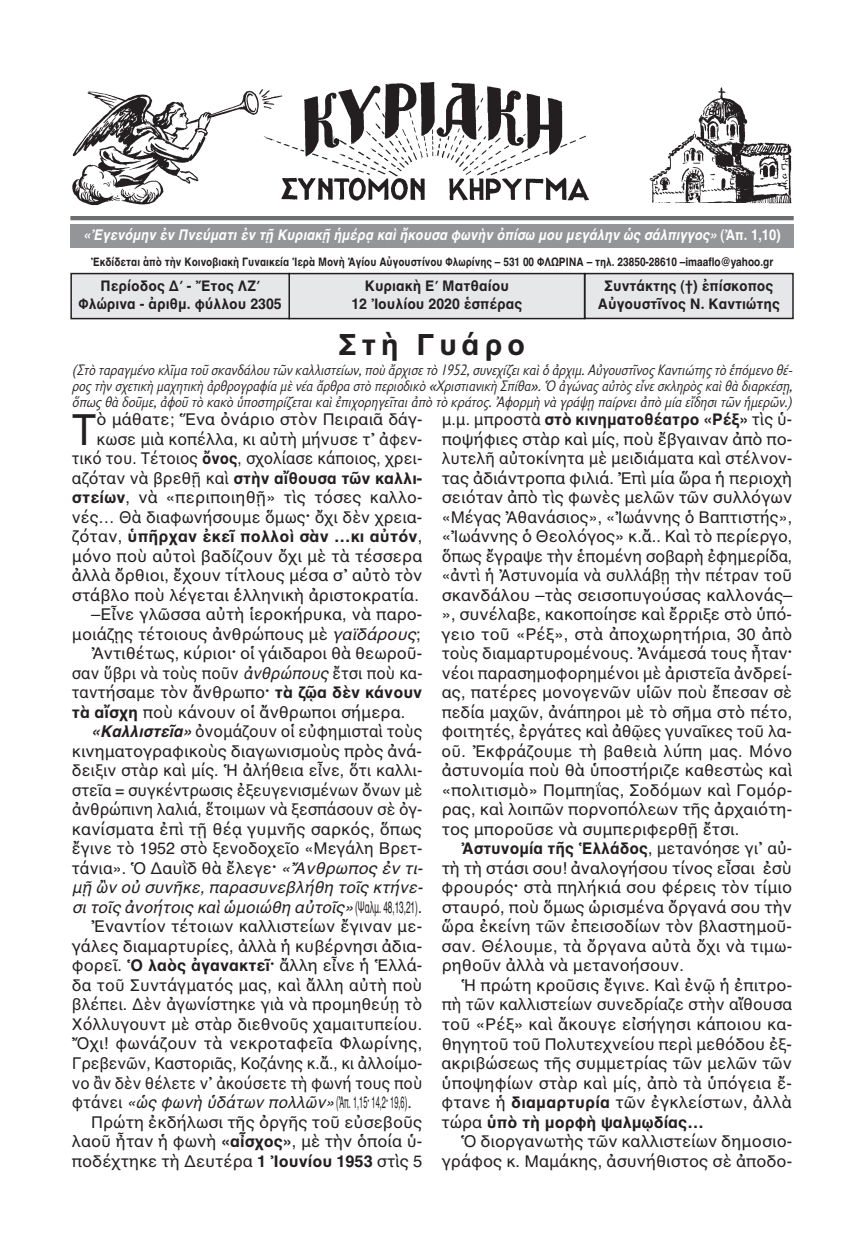
<style>
.page{position:relative;width:867px;height:1257px;background:#fff}
.page>*{position:absolute;margin:0;border:0;box-sizing:border-box;transform-origin:0 0}
.t1{font:43.5px "AL Helvetica";color:#231f20;scale:.93 1}
.t2{font:700 30px "AL Helvetica";letter-spacing:.15em;color:#231f20}
.t3{font:16.5px "AL Helvetica";color:#231f20}
.t4{font:16.5px "AL Helvetica";color:#231f20;scale:.95 1}
.t5{font:16.5px "AL Helvetica";color:#231f20;scale:.93 1}
.t6{font:700 16.5px "AL Helvetica";color:#231f20}
.t7{font:italic 16.5px "AL Helvetica";color:#231f20}
.t8{font:italic 15px/15.8px "AL Helvetica Con";color:#231f20;text-align:justify}
.t9{font:700 15px/18px "AL Helvetica";color:#231f20;text-align:center;scale:.95 1}
.t10{font:italic 700 15px "AL Helvetica";color:#fff;scale:.88 1}
.t11{font:700 12px "AL Helvetica";color:#231f20;scale:.85 1}
.s1{font-style:normal}
.s2{font-weight:400}
.s3{font-weight:700}
.s4{font-style:italic}
.s5{font-weight:700;font-style:italic}
</style>
<div class="page">
<div style="left:290px;top:274px;width:293px;height:44px;background:#e6e7e9"></div>
<div style="left:288px;top:273px;width:297px;height:46px;border:2px solid #231f20"></div>
<div style="left:72px;top:274px;width:216px;height:44px;background:#e6e7e9"></div>
<div style="left:70px;top:273px;width:220px;height:46px;border:2px solid #231f20"></div>
<div style="left:585px;top:274px;width:207px;height:44px;background:#e6e7e9"></div>
<div style="left:584px;top:273px;width:209px;height:46px;border:2px solid #231f20"></div>
<div style="left:70px;top:214px;width:723px;height:6px;background:#6c6d70"></div>
<div style="left:70px;top:225px;width:723px;height:23px;background:#939598"></div>
<div style="left:70px;top:79px;width:723px;height:137px;background:#fff"></div>
<img style="left:72px;top:82px;width:720px;height:124px">
<p class="t10" style="left:83px;top:226px;width:794px">«Ἐγενόμην ἐν Πνεύματι ἐν τῇ Κυριακῇ ἡμέρᾳ καὶ ἤκουσα φωνὴν ὀπίσω μου μεγάλην ὡς σάλπιγγος» <span class="s1">(Ἀπ. 1,10)</span></p>
<p class="t11" style="left:91px;top:255px;width:804px">Ἐκδίδεται ἀπὸ τὴν Κοινοβιακὴ Γυναικεία Ἱερὰ Μονὴ Ἁγίου Αὐγουστίνου Φλωρίνης – 531 00 ΦΛΩΡΙΝΑ – τηλ. 23850-28610 –imaaflo@yahoo.gr</p>
<p class="t9" style="left:79px;top:277px;width:215px">Περίοδος Δ΄ - Ἔτος ΛΖ΄<br>Φλώρινα - ἀριθμ. φύλλου 2305</p>
<p class="t9" style="left:598px;top:276px;width:193px">Συντάκτης (†) ἐπίσκοπος<br>Αὐγουστῖνος Ν. Καντιώτης</p>
<p class="t2" style="left:339px;top:326px;width:188px">Στὴ Γυάρο</p>
<p class="t8" style="left:72px;top:362px;width:721px">(Στὸ ταραγμένο κλῖμα τοῦ σκανδάλου τῶν καλλιστείων, ποὺ ἄρχισε τὸ 1952, συνεχίζει καὶ ὁ ἀρχιμ. Αὐγουστῖνος Καντιώτης τὸ ἑπόμενο θέ&shy;ρος τὴν σχετικὴ μαχητικὴ ἀρθρογραφία μὲ νέα ἄρθρα στὸ περιοδικὸ «Χριστιανικὴ Σπίθα». Ὁ ἀγώνας αὐτὸς εἶνε σκληρὸς καὶ θὰ διαρκέσῃ, ὅπως θὰ δοῦμε, ἀφοῦ τὸ κακὸ ὑποστηρίζεται καὶ ἐπιχορηγεῖται ἀπὸ τὸ κράτος. Ἀφορμὴ νὰ γράψῃ παίρνει ἀπὸ μία εἴδησι τῶν ἡμερῶν.)</p>
<p class="t9" style="left:351px;top:277px;width:181px">Κυριακὴ Ε΄ Ματθαίου<br>12 Ἰουλίου 2020 ἑσπέρας</p>
<p class="t1" style="left:72px;top:404px;width:28px">Τ</p>
<p class="t3" style="left:96px;top:409px;width:327px">ὸ μάθατε; Ἕνα ὀνάριο στὸν Πειραιᾶ δάγ-</p>
<p class="t6" style="left:441px;top:409px;width:352px"><span class="s2">μ.μ. μπροστὰ</span> στὸ κινηματοθέατρο «Ρέξ» <span class="s2">τὶς ὑ-</span></p>
<p class="t3" style="left:441px;top:429px;width:352px">ποψήφιες στὰρ καὶ μίς, ποὺ ἔβγαιναν ἀπὸ πο-</p>
<p class="t4" style="left:441px;top:448px;width:370px">λυτελῆ αὐτοκίνητα μὲ μειδιάματα καὶ στέλνον-</p>
<p class="t3" style="left:441px;top:468px;width:352px">τας ἀδιάντροπα φιλιά. Ἐπὶ μία ὥρα ἡ περιοχὴ</p>
<p class="t3" style="left:442px;top:487px;width:352px">σειόταν ἀπὸ τὶς φωνὲς μελῶν τῶν συλλόγων</p>
<p class="t3" style="left:441px;top:507px;width:352px">«Μέγας Ἀθανάσιος», «Ἰωάννης ὁ Βαπτιστής»,</p>
<p class="t3" style="left:441px;top:526px;width:352px">«Ἰωάννης ὁ Θεολόγος» κ.ἄ.. Καὶ τὸ περίεργο,</p>
<p class="t3" style="left:441px;top:546px;width:352px">ὅπως ἔγραψε τὴν ἑπομένη σοβαρὴ ἐφημερίδα,</p>
<p class="t5" style="left:441px;top:565px;width:378px">«ἀντὶ ἡ Ἀστυνομία νὰ συλλάβῃ τὴν πέτραν τοῦ</p>
<p class="t3" style="left:441px;top:585px;width:352px">σκανδάλου –τὰς σεισοπυγούσας καλλονάς–</p>
<p class="t3" style="left:442px;top:604px;width:351px">», συνέλαβε, κακοποίησε καὶ ἔρριξε στὸ ὑπό-</p>
<p class="t3" style="left:441px;top:624px;width:352px">γειο τοῦ «Ρέξ», στὰ ἀποχωρητήρια, 30 ἀπὸ</p>
<p class="t3" style="left:441px;top:643px;width:352px">τοὺς διαμαρτυρομένους. Ἀνάμεσά τους ἦταν<span class="s3">·</span></p>
<p class="t3" style="left:441px;top:663px;width:352px">νέοι παρασημοφορημένοι μὲ ἀριστεῖα ἀνδρεί-</p>
<p class="t3" style="left:441px;top:682px;width:352px">ας, πατέρες μονογενῶν υἱῶν ποὺ ἔπεσαν σὲ</p>
<p class="t3" style="left:441px;top:702px;width:352px">πεδία μαχῶν, ἀνάπηροι μὲ τὸ σῆμα στὸ πέτο,</p>
<p class="t3" style="left:441px;top:721px;width:351px">φοιτητές, ἐργάτες καὶ ἀθῷες γυναῖκες τοῦ λα-</p>
<p class="t3" style="left:441px;top:741px;width:352px">οῦ. Ἐκφράζουμε τὴ βαθειὰ λύπη μας. Μόνο</p>
<p class="t3" style="left:441px;top:760px;width:352px">ἀστυνομία ποὺ θὰ ὑποστήριζε καθεστὼς καὶ</p>
<p class="t3" style="left:441px;top:780px;width:352px">«πολιτισμὸ» Πομπηΐας, Σοδόμων καὶ Γομόρ-</p>
<p class="t3" style="left:441px;top:799px;width:352px">ρας, καὶ λοιπῶν πορνοπόλεων τῆς ἀρχαιότη-</p>
<p class="t3" style="left:441px;top:819px;width:299px">τος μποροῦσε νὰ συμπεριφερθῇ ἔτσι.</p>
<p class="t6" style="left:461px;top:838px;width:332px">Ἀστυνομία τῆς Ἑλλάδος<span class="s2">, μετανόησε γι᾽ αὐ-</span></p>
<p class="t3" style="left:441px;top:858px;width:352px">τὴ τὴ στάσι σου! ἀναλογήσου τίνος εἶσαι ἐσὺ</p>
<p class="t3" style="left:441px;top:877px;width:352px">φρουρός<span class="s3">·</span> στὰ πηλήκιά σου φέρεις τὸν τίμιο</p>
<p class="t3" style="left:441px;top:897px;width:352px">σταυρό, ποὺ ὅμως ὡρισμένα ὄργανά σου τὴν</p>
<p class="t3" style="left:441px;top:916px;width:352px">ὥρα ἐκείνη τῶν ἐπεισοδίων τὸν βλαστημοῦ-</p>
<p class="t3" style="left:441px;top:936px;width:352px">σαν. Θέλουμε, τὰ ὄργανα αὐτὰ ὄχι νὰ τιμω-</p>
<p class="t3" style="left:441px;top:955px;width:244px">ρηθοῦν ἀλλὰ νὰ μετανοήσουν.</p>
<p class="t3" style="left:461px;top:975px;width:332px">Ἡ πρώτη κροῦσις ἔγινε. Καὶ ἐνῷ ἡ ἐπιτρο-</p>
<p class="t3" style="left:441px;top:994px;width:352px">πὴ τῶν καλλιστείων συνεδρίαζε στὴν αἴθουσα</p>
<p class="t3" style="left:441px;top:1014px;width:352px">τοῦ «Ρέξ» καὶ ἄκουγε εἰσήγησι κάποιου κα-</p>
<p class="t3" style="left:441px;top:1033px;width:351px">θηγητοῦ τοῦ Πολυτεχνείου περὶ μεθόδου ἐξ-</p>
<p class="t3" style="left:441px;top:1053px;width:352px">ακριβώσεως τῆς συμμετρίας τῶν μελῶν τῶν</p>
<p class="t3" style="left:441px;top:1072px;width:352px">ὑποψηφίων στὰρ καὶ μίς, ἀπὸ τὰ ὑπόγεια ἔ-</p>
<p class="t3" style="left:441px;top:1092px;width:352px">φτανε ἡ <span class="s3">διαμαρτυρία</span> τῶν ἐγκλείστων, ἀλλὰ</p>
<p class="t6" style="left:441px;top:1111px;width:264px"><span class="s2">τώρα</span> ὑπὸ τὴ μορφὴ ψαλμῳδίας…</p>
<p class="t3" style="left:460px;top:1131px;width:333px">Ὁ διοργανωτὴς τῶν καλλιστείων δημοσιο-</p>
<p class="t3" style="left:441px;top:1150px;width:352px">γράφος κ. Μαμάκης, ἀσυνήθιστος σὲ ἀποδο-</p>
<p class="t3" style="left:96px;top:429px;width:327px">κωσε μιὰ κοπέλλα, κι αὐτὴ μήνυσε τ᾽ ἀφεν-</p>
<p class="t5" style="left:72px;top:448px;width:378px">τικό του. Τέτοιος <span class="s3">ὄνος</span>, σχολίασε κάποιος, χρει-</p>
<p class="t6" style="left:72px;top:468px;width:352px"><span class="s2">αζόταν νὰ βρεθῇ καὶ</span> στὴν αἴθουσα τῶν καλλι-</p>
<p class="t3" style="left:72px;top:487px;width:352px"><span class="s3">στείων</span>, νὰ «περιποιηθῇ» τὶς τόσες καλλο-</p>
<p class="t3" style="left:72px;top:507px;width:352px">νές… Θὰ διαφωνήσουμε ὅμως<span class="s3">·</span> ὄχι δὲν χρεια-</p>
<p class="t6" style="left:72px;top:526px;width:352px"><span class="s2">ζόταν,</span> ὑπῆρχαν ἐκεῖ πολλοὶ σὰν …κι αὐτόν<span class="s2">,</span></p>
<p class="t3" style="left:72px;top:546px;width:352px">μόνο ποὺ αὐτοὶ βαδίζουν ὄχι μὲ τὰ τέσσερα</p>
<p class="t3" style="left:72px;top:565px;width:352px">ἀλλὰ ὄρθιοι, ἔχουν τίτλους μέσα σ᾽ αὐτὸ τὸν</p>
<p class="t3" style="left:72px;top:585px;width:348px">στάβλο ποὺ λέγεται ἑλληνικὴ ἀριστοκρατία.</p>
<p class="t3" style="left:91px;top:604px;width:332px">–Εἶνε γλῶσσα αὐτὴ ἱεροκήρυκα, νὰ παρο-</p>
<p class="t3" style="left:72px;top:624px;width:350px">μοιάζῃς τέτοιους ἀνθρώπους μὲ <span class="s4">γαϊδάρους</span>;</p>
<p class="t3" style="left:91px;top:643px;width:332px">Ἀντιθέτως, κύριοι<span class="s3">·</span> οἱ γάιδαροι θὰ θεωροῦ-</p>
<p class="t5" style="left:72px;top:663px;width:378px">σαν ὕβρι νὰ τοὺς ποῦν <span class="s4">ἀνθρώπους</span> ἔτσι ποὺ κα-</p>
<p class="t5" style="left:72px;top:682px;width:378px">ταντήσαμε τὸν ἄνθρωπο<span class="s3">· τὰ ζῷα δὲν κάνουν</span></p>
<p class="t3" style="left:72px;top:702px;width:335px"><span class="s3">τὰ αἴσχη</span> ποὺ κάνουν οἱ ἄνθρωποι σήμερα.</p>
<p class="t4" style="left:91px;top:721px;width:350px"><span class="s5">«Καλλιστεῖα»</span> ὀνομάζουν οἱ εὐφημισταὶ τοὺς</p>
<p class="t3" style="left:72px;top:741px;width:351px">κινηματογραφικοὺς διαγωνισμοὺς πρὸς ἀνά-</p>
<p class="t3" style="left:72px;top:760px;width:352px">δειξιν στὰρ καὶ μίς. Ἡ ἀλήθεια εἶνε, ὅτι καλλι-</p>
<p class="t4" style="left:72px;top:780px;width:370px">στεῖα = συγκέντρωσις ἐξευγενισμένων ὄνων μὲ</p>
<p class="t4" style="left:72px;top:799px;width:370px">ἀνθρώπινη λαλιά, ἕτοιμων νὰ ξεσπάσουν σὲ ὀγ-</p>
<p class="t3" style="left:72px;top:819px;width:352px">κανίσματα ἐπὶ τῇ θέᾳ γυμνῆς σαρκός, ὅπως</p>
<p class="t3" style="left:72px;top:838px;width:352px">ἔγινε τὸ 1952 στὸ ξενοδοχεῖο «Μεγάλη Βρετ-</p>
<p class="t3" style="left:72px;top:858px;width:352px">τάνια». Ὁ Δαυῒδ θὰ ἔλεγε<span class="s3">·</span> <span class="s4">«Ἄνθρωπος ἐν τι-</span></p>
<p class="t7" style="left:72px;top:877px;width:352px">μῇ ὢν οὐ συνῆκε, παρασυνεβλήθη τοῖς κτήνε-</p>
<p class="t7" style="left:72px;top:897px;width:352px">σι τοῖς ἀνοήτοις καὶ ὡμοιώθη αὐτοῖς»<span class="s1">(Ψαλμ. 48,13,21).</span></p>
<p class="t3" style="left:91px;top:916px;width:332px">Ἐναντίον τέτοιων καλλιστείων ἔγιναν με-</p>
<p class="t3" style="left:72px;top:936px;width:352px">γάλες διαμαρτυρίες, ἀλλὰ ἡ κυβέρνησι ἀδια-</p>
<p class="t3" style="left:72px;top:955px;width:352px">φορεῖ. <span class="s3">Ὁ λαὸς ἀγανακτεῖ·</span> ἄλλη εἶνε ἡ Ἑλλά-</p>
<p class="t3" style="left:72px;top:975px;width:352px">δα τοῦ Συντάγματός μας, καὶ ἄλλη αὐτὴ ποὺ</p>
<p class="t3" style="left:72px;top:994px;width:352px">βλέπει. Δὲν ἀγωνίστηκε γιὰ νὰ προμηθεύῃ τὸ</p>
<p class="t3" style="left:72px;top:1014px;width:351px">Χόλλυγουντ μὲ στὰρ διεθνοῦς χαμαιτυπείου.</p>
<p class="t3" style="left:72px;top:1033px;width:352px">Ὄχι! φωνάζουν τὰ νεκροταφεῖα Φλωρίνης,</p>
<p class="t4" style="left:72px;top:1053px;width:370px">Γρεβενῶν, Καστοριᾶς, Κοζάνης κ.ἄ., κι ἀλλοίμο-</p>
<p class="t5" style="left:72px;top:1072px;width:378px">νο ἂν δὲν θέλετε ν᾽ ἀκούσετε τὴ φωνή τους ποὺ</p>
<p class="t4" style="left:72px;top:1092px;width:359px">φτάνει <span class="s4">«ὡς φωνὴ ὑδάτων πολλῶν»</span>(Ἀπ. 1,15<span class="s3">·</span> 14,2<span class="s3">·</span> 19,6).</p>
<p class="t3" style="left:91px;top:1111px;width:332px">Πρώτη ἐκδήλωσι τῆς ὀργῆς τοῦ εὐσεβοῦς</p>
<p class="t3" style="left:72px;top:1131px;width:352px">λαοῦ ἦταν ἡ φωνὴ <span class="s3">«αἶσχος»</span>, μὲ τὴν ὁποία ὑ-</p>
<p class="t3" style="left:72px;top:1150px;width:352px">ποδέχτηκε τὴ Δευτέρα <span class="s3">1 Ἰουνίου 1953</span> στὶς 5</p>
</div>
